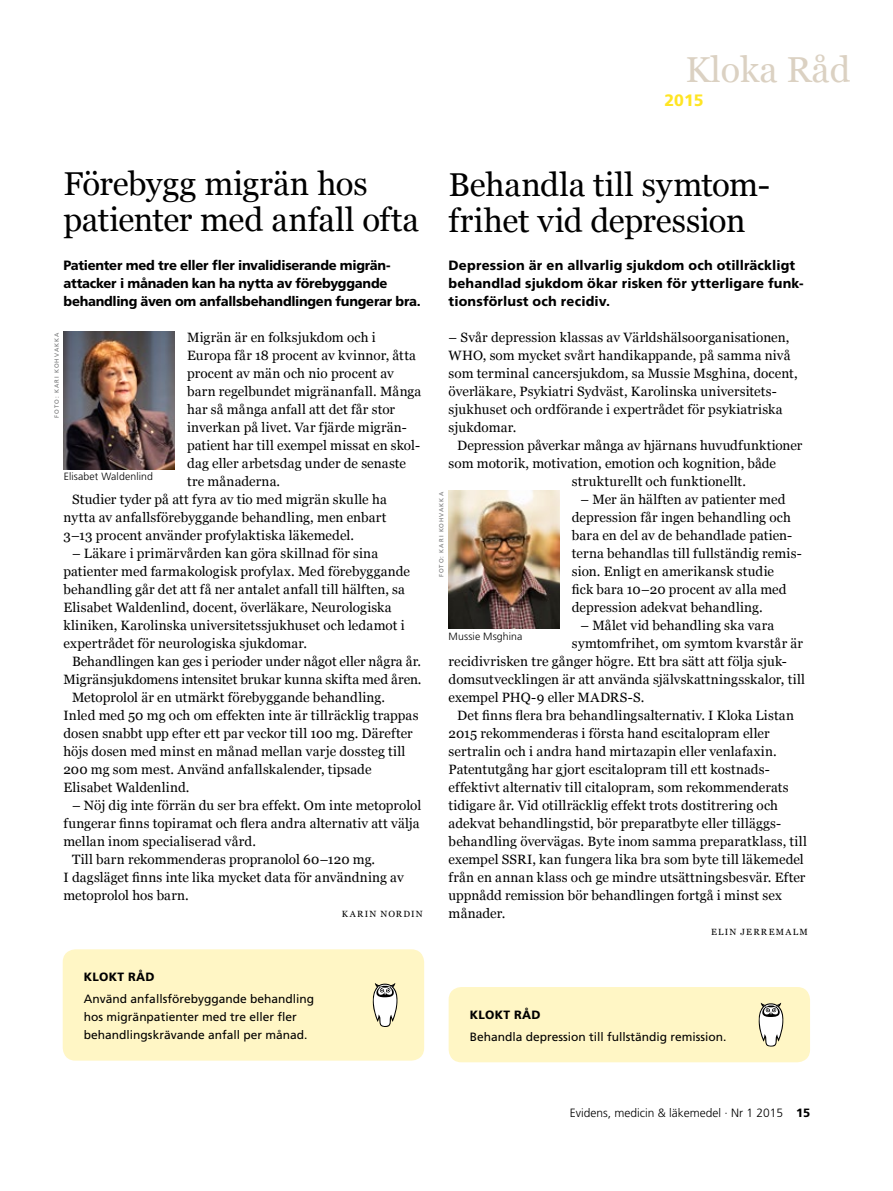
<style>
.page{position:relative;width:893px;height:1191px;background:#fff}
.page>*{position:absolute;margin:0;border:0;box-sizing:border-box;transform-origin:0 0}
.t1{font:36px "Georgia";color:#dbd1c2}
.t2{font:33px/36px "Georgia";letter-spacing:-.005em;color:#000}
.t3{font:800 16.5px "Frutiger SLLOTF";color:#ffe524}
.t4{font:13.5px/18px "Georgia";letter-spacing:.01em;color:#000}
.t5{font:800 13.5px/18px "Frutiger SLLOTF";letter-spacing:-.015em;color:#000}
.t6{font:800 13.5px/18px "Frutiger SLLOTF";letter-spacing:.01em;color:#000}
.t7{font:12px/18px "Frutiger SLLOTF";color:#000}
.t8{font:300 12px "Frutiger SLLOTF";color:#000}
.t9{font:800 12px "Frutiger SLLOTF";letter-spacing:.02em;color:#000}
.t10{font:300 10.5px "Frutiger SLLOTF";letter-spacing:.01em;color:#000}
.t11{font:9px "Georgia";letter-spacing:.15em;color:#000}
.t12{font:6px "Frutiger SLLOTF";letter-spacing:.17em;color:#707172}
.s1{font-weight:800}
</style>
<div class="page">
<img style="left:448px;top:490px;width:111px;height:139px">
<div style="left:449px;top:987px;width:361px;height:75px;background:#fff6c5;border-radius:13px"></div>
<svg style="left:758px;top:1003px;width:26px;height:43px"></svg>
<img style="left:63px;top:331px;width:111px;height:138px">
<div style="left:63px;top:949px;width:361px;height:111px;background:#fff6c5;border-radius:13px"></div>
<svg style="left:372px;top:983px;width:26px;height:44px"></svg>
<h1 class="t1" style="left:686px;top:48px;width:166px">Kloka Råd</h1>
<p class="t3" style="left:664px;top:90px;width:40px">2015</p>
<h2 class="t2" style="left:63px;top:166px;width:357px">Förebygg migrän hos patienter med anfall ofta</h2>
<p class="t5" style="left:63px;top:256px;width:359px">Patienter med tre eller fler invalidiserande migrän&shy;attacker i månaden kan ha nytta av förebyggande behandling även om anfallsbehandlingen fungerar bra.</p>
<p class="t4" style="left:187px;top:329px;width:190px">Migrän är en folksjukdom och i</p>
<p class="t4" style="left:187px;top:347px;width:230px">Europa får 18 procent av kvinnor, åtta</p>
<p class="t4" style="left:187px;top:365px;width:208px">procent av män och nio procent av</p>
<p class="t4" style="left:187px;top:383px;width:236px">barn regelbundet migränanfall. Många</p>
<p class="t4" style="left:187px;top:401px;width:210px">har så många anfall att det får stor</p>
<p class="t4" style="left:187px;top:419px;width:221px">inverkan på livet. Var fjärde migrän-</p>
<p class="t4" style="left:187px;top:437px;width:234px">patient har till exempel missat en skol-</p>
<p class="t4" style="left:187px;top:455px;width:221px">dag eller arbetsdag under de senaste</p>
<p class="t4" style="left:187px;top:473px;width:95px">tre månaderna.</p>
<p class="t4" style="left:72px;top:491px;width:316px">Studier tyder på att fyra av tio med migrän skulle ha</p>
<p class="t4" style="left:63px;top:509px;width:325px">nytta av anfallsförebyggande behandling, men enbart</p>
<p class="t4" style="left:63px;top:527px;width:292px">3–13 procent använder profylaktiska läkemedel.</p>
<p class="t4" style="left:63px;top:545px;width:348px;text-indent:9px">– Läkare i primärvården kan göra skillnad för sina patienter med farmakologisk profylax. Med förebyggande behandling går det att få ner antalet anfall till hälften, sa Elisabet Waldenlind, docent, överläkare, Neurologiska kliniken, Karolinska universitetssjukhuset och ledamot i expertrådet för neurologiska sjukdomar.</p>
<p class="t4" style="left:72px;top:653px;width:351px">Behandlingen kan ges i perioder under något eller några år.</p>
<p class="t4" style="left:63px;top:671px;width:360px">Migränsjukdomens intensitet brukar kunna skifta med åren.</p>
<p class="t4" style="left:72px;top:689px;width:315px">Metoprolol är en utmärkt förebyggande behandling.</p>
<p class="t4" style="left:63px;top:707px;width:357px">Inled med 50 mg och om effekten inte är tillräcklig trappas</p>
<p class="t4" style="left:63px;top:725px;width:351px">dosen snabbt upp efter ett par veckor till 100 mg. Därefter</p>
<p class="t4" style="left:63px;top:743px;width:343px">höjs dosen med minst en månad mellan varje dossteg till</p>
<p class="t4" style="left:63px;top:761px;width:310px">200 mg som mest. Använd anfallskalender, tipsade</p>
<p class="t4" style="left:63px;top:779px;width:128px">Elisabet Waldenlind.</p>
<p class="t4" style="left:72px;top:797px;width:351px">– Nöj dig inte förrän du ser bra effekt. Om inte metoprolol</p>
<p class="t4" style="left:63px;top:815px;width:358px">fungerar finns topiramat och flera andra alternativ att välja</p>
<p class="t4" style="left:63px;top:833px;width:194px">mellan inom specialiserad vård.</p>
<p class="t4" style="left:72px;top:850px;width:305px">Till barn rekommenderas propranolol 60–120 mg.</p>
<p class="t4" style="left:63px;top:868px;width:342px">I dagsläget finns inte lika mycket data för användning av</p>
<p class="t4" style="left:63px;top:886px;width:127px">metoprolol hos barn.</p>
<p class="t11" style="left:342px;top:908px;width:69px">Ka rin Nordin</p>
<p class="t12" style="left:53px;top:418px;width:87px;rotate:-90deg">Foto: Kari Koh vakk a</p>
<p class="t10" style="left:64px;top:471px;width:91px">Elisabet Waldenlind</p>
<p class="t9" style="left:84px;top:969px;width:71px">KLOKT RÅD</p>
<p class="t7" style="left:84px;top:990px;width:232px">Använd anfallsförebyggande behandling hos migränpatienter med tre eller fler behandlingskrävande anfall per månad.</p>
<h2 class="t2" style="left:449px;top:167px;width:323px">Behandla till symtom&shy;frihet vid depression</h2>
<p class="t6" style="left:449px;top:256px;width:357px">Depression är en allvarlig sjukdom och otillräckligt behandlad sjukdom ökar risken för ytterligare funk&shy;tionsförlust och recidiv.</p>
<p class="t4" style="left:449px;top:329px;width:351px">– Svår depression klassas av Världshälsoorganisationen, WHO, som mycket svårt handikappande, på samma nivå som terminal cancersjukdom, sa Mussie Msghina, docent, överläkare, Psykiatri Sydväst, Karolinska universitets&shy;sjukhuset och ordförande i expertrådet för psykiatriska sjukdomar.</p>
<p class="t4" style="left:457px;top:437px;width:347px">Depression påverkar många av hjärnans huvudfunktioner</p>
<p class="t4" style="left:449px;top:455px;width:329px">som motorik, motivation, emotion och kognition, både</p>
<p class="t4" style="left:572px;top:473px;width:176px">strukturellt och funktionellt.</p>
<p class="t4" style="left:572px;top:491px;width:231px;text-indent:9px">– Mer än hälften av patienter med depression får ingen behandling och bara en del av de behandlade patien&shy;terna behandlas till fullständig remis&shy;sion. Enligt en amerikansk studie<br>fick bara 10–20 procent av alla med depression adekvat behandling.</p>
<p class="t4" style="left:580px;top:617px;width:195px">– Målet vid behandling ska vara</p>
<p class="t4" style="left:572px;top:635px;width:233px">symtomfrihet, om symtom kvarstår är</p>
<p class="t4" style="left:449px;top:653px;width:340px">recidivrisken tre gånger högre. Ett bra sätt att följa sjuk-</p>
<p class="t4" style="left:449px;top:671px;width:358px">domsutvecklingen är att använda självskattningsskalor, till</p>
<p class="t4" style="left:449px;top:689px;width:197px">exempel PHQ-9 eller MADRS-S.</p>
<p class="t4" style="left:457px;top:707px;width:338px">Det finns flera bra behandlingsalternativ. I Kloka Listan</p>
<p class="t4" style="left:449px;top:725px;width:322px">2015 rekommenderas i första hand escitalopram eller</p>
<p class="t4" style="left:449px;top:743px;width:330px">sertralin och i andra hand mirtazapin eller venlafaxin.</p>
<p class="t4" style="left:449px;top:761px;width:323px">Patentutgång har gjort escitalopram till ett kostnads-</p>
<p class="t4" style="left:449px;top:779px;width:341px">effektivt alternativ till citalopram, som rekommenderats</p>
<p class="t4" style="left:449px;top:797px;width:331px">tidigare år. Vid otillräcklig effekt trots dostitrering och</p>
<p class="t4" style="left:449px;top:815px;width:333px">adekvat behandlingstid, bör preparatbyte eller tilläggs-</p>
<p class="t4" style="left:449px;top:833px;width:360px">behandling övervägas. Byte inom samma preparatklass, till</p>
<p class="t4" style="left:449px;top:850px;width:357px">exempel SSRI, kan fungera lika bra som byte till läkemedel</p>
<p class="t4" style="left:449px;top:868px;width:358px">från en annan klass och ge mindre utsättningsbesvär. Efter</p>
<p class="t4" style="left:449px;top:886px;width:335px">uppnådd remission bör behandlingen fortgå i minst sex</p>
<p class="t4" style="left:449px;top:904px;width:58px">månader.</p>
<p class="t11" style="left:711px;top:926px;width:90px">Elin Jerremalm</p>
<p class="t12" style="left:438px;top:577px;width:87px;rotate:-90deg">Foto: Kari Koh vakk a</p>
<p class="t10" style="left:449px;top:630px;width:75px">Mussie Msghina</p>
<p class="t9" style="left:470px;top:1007px;width:71px">KLOKT RÅD</p>
<p class="t7" style="left:470px;top:1027px;width:258px">Behandla depression till fullständig remission.</p>
<p class="t8" style="left:570px;top:1106px;width:242px">Evidens, medicin &amp; läkemedel · Nr 1 2015 <span class="s1">15</span></p>
</div>
